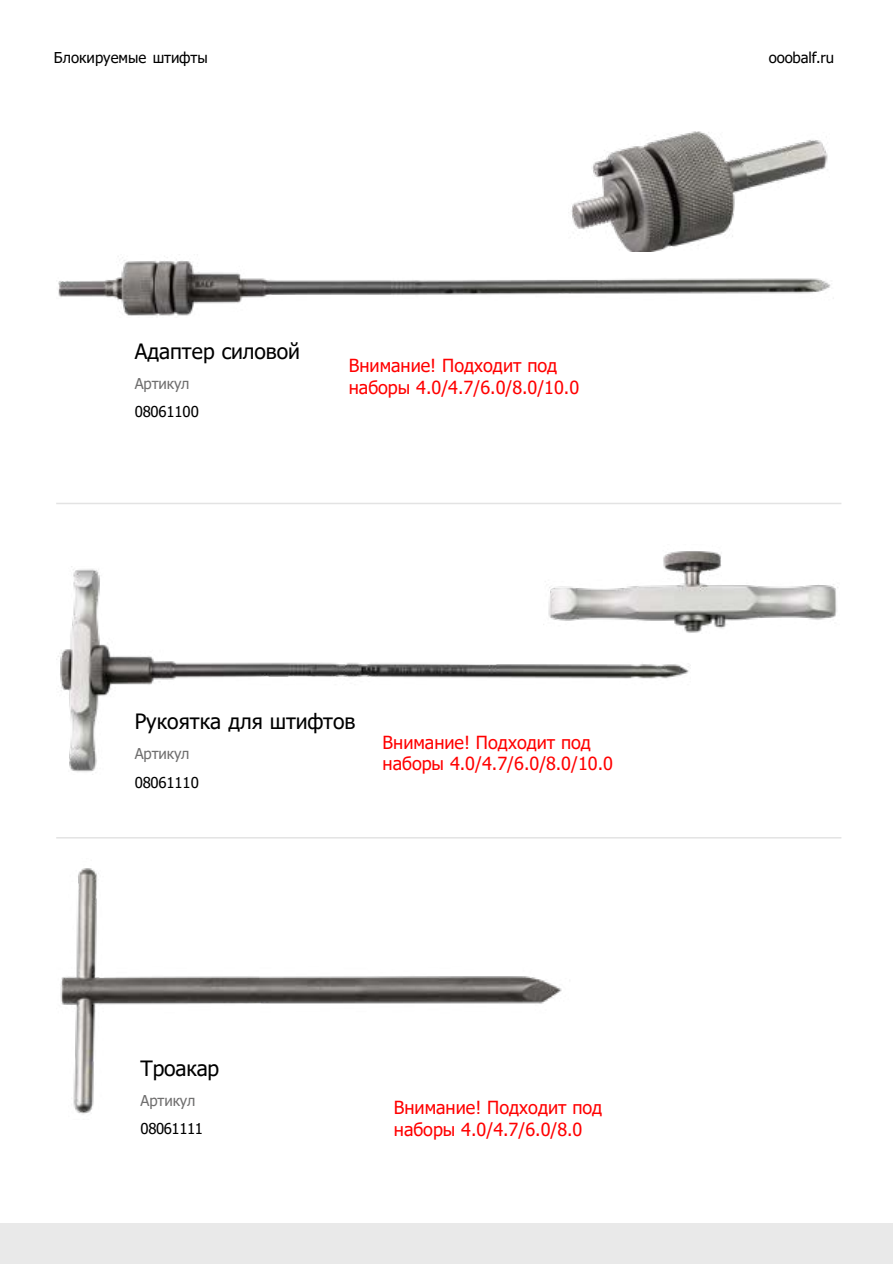
<style>
.page{position:relative;width:893px;height:1264px;background:#fff}
.page>*{position:absolute;margin:0;border:0;box-sizing:border-box;transform-origin:0 0}
.t1{font:21px "Tahoma";letter-spacing:-.005em;color:#000}
.t2{font:18px/21.6px "Tahoma";letter-spacing:-.005em;color:#f00}
.t3{font:15px/28px "Tahoma";letter-spacing:-.01em;color:#000}
.t4{font:15px/28px "Tahoma";letter-spacing:-.03em;color:#000}
.s1{color:#706f6f}
</style>
<div class="page">
<hr style="left:892px;top:1222px;width:1px;height:41px;background:#e9e9e9">
<div style="left:0;top:1222px;width:892px;height:41px;background:#e9e9e9"></div>
<hr style="left:56px;top:502px;width:785px;height:2px;background:#e3e3e3">
<hr style="left:56px;top:836px;width:785px;height:2px;background:#e3e3e3">
<img style="left:568px;top:131px;width:260px;height:121px">
<img style="left:58px;top:256px;width:776px;height:60px">
<img style="left:56px;top:566px;width:633px;height:206px">
<img style="left:543px;top:551px;width:295px;height:82px">
<img style="left:60px;top:868px;width:502px;height:247px">
<p class="t3" style="left:54px;top:45px;width:155px">Блокируемые штифты</p>
<p class="t3" style="left:768px;top:45px;width:67px">ooobalf.ru</p>
<p class="t1" style="left:135px;top:337px;width:167px">Адаптер силовой</p>
<p class="t3" style="left:135px;top:370px;width:66px"><span class="s1">Артикул<br></span>08061100</p>
<p class="t2" style="left:349px;top:355px;width:232px">Внимание! Подходит под наборы 4.0/4.7/6.0/8.0/10.0</p>
<p class="t1" style="left:135px;top:707px;width:222px">Рукоятка для штифтов</p>
<p class="t3" style="left:135px;top:740px;width:66px"><span class="s1">Артикул<br></span>08061110</p>
<p class="t2" style="left:382px;top:732px;width:232px">Внимание! Подходит под наборы 4.0/4.7/6.0/8.0/10.0</p>
<p class="t1" style="left:141px;top:1054px;width:80px">Троакар</p>
<p class="t4" style="left:141px;top:1087px;width:64px"><span class="s1">Артикул<br></span>08061111</p>
<p class="t2" style="left:394px;top:1097px;width:210px">Внимание! Подходит под наборы 4.0/4.7/6.0/8.0</p>
</div>
